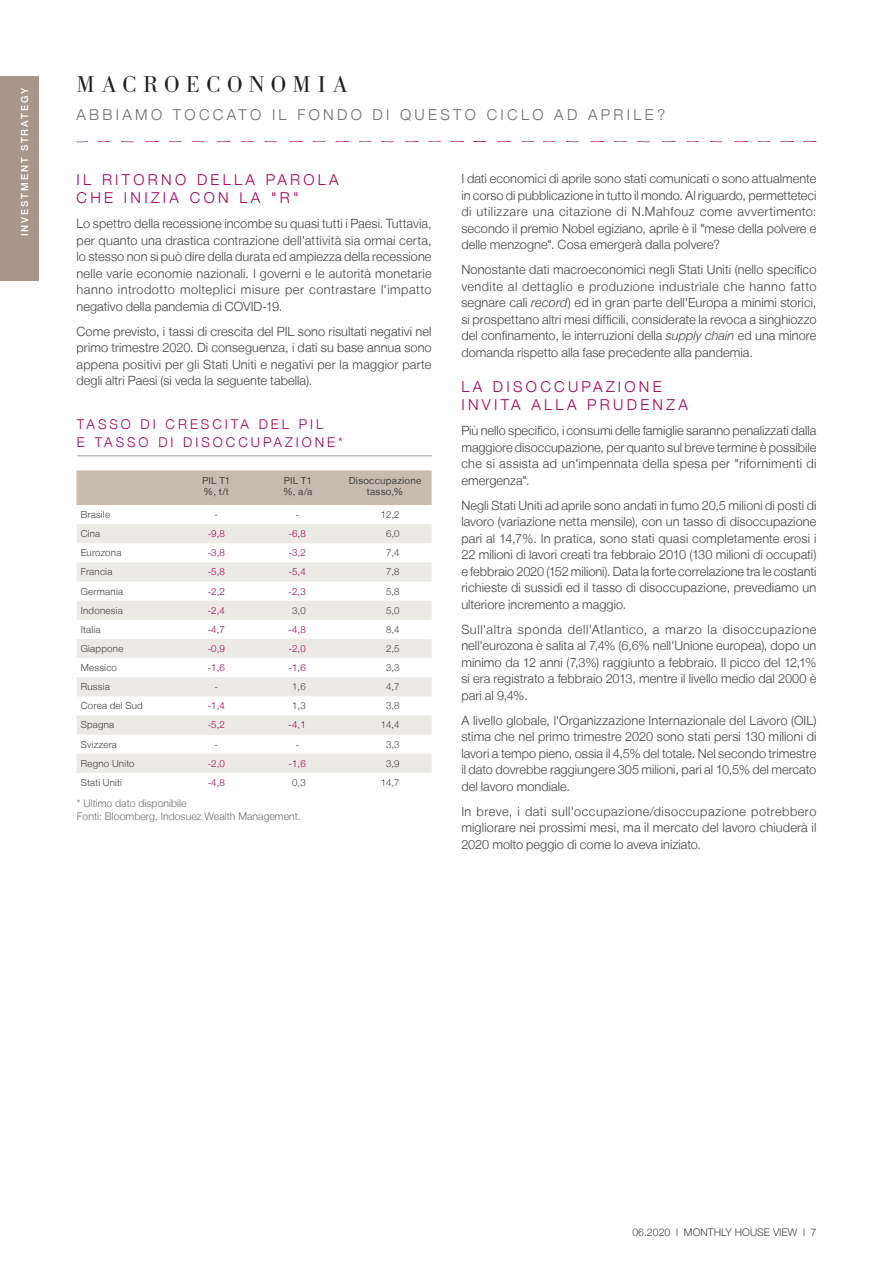
<style>
.page{position:relative;width:893px;height:1263px;background:#fff}
.page>*{position:absolute;margin:0;border:0;box-sizing:border-box;transform-origin:0 0}
.t1{font:300 22.5px "Bodoni BE";letter-spacing:.29em;color:#232120}
.t2{font:300 15px/18px "Helvetica Neue LT";letter-spacing:.22em;color:#a30156}
.t3{font:300 15px "Helvetica Neue LT";letter-spacing:.22em;color:#6a6d71}
.t4{font:300 13.5px/18px "Helvetica Neue LT";letter-spacing:.22em;color:#a30156}
.t5{font:300 12.75px/16.5px "Helvetica Neue LT";letter-spacing:.005em;color:#424241;text-align:justify}
.t6{font:300 10.5px/13.2px "Helvetica Neue LT";color:#6a6d71}
.t7{font:300 10.5px "Helvetica Neue LT";color:#424241}
.t8{font:300 9.75px "Helvetica Neue LT";letter-spacing:.02em;color:#424241}
.t9{font:300 9.75px "Helvetica Neue LT";color:#a30156}
.t10{font:9.75px/11.6px "Helvetica Neue LT";letter-spacing:.02em;color:#424241}
.t11{font:500 9.75px "Helvetica Neue LT";letter-spacing:.19em;color:#fff}
.s1{font-style:italic}
</style>
<div class="page">
<div style="left:0;top:77px;width:38px;height:204px;background:#a6978a"></div>
<div style="left:77px;top:470px;width:355px;height:35px;background:#c8bbaf"></div>
<svg style="left:77px;top:524px;width:355px;height:249px;fill:#eceae6"></svg>
<hr style="left:77px;top:455px;width:355px;height:1px;background:#a1a2a7">
<svg style="left:98px;top:141px;width:12px;height:1px"></svg>
<svg style="left:121px;top:141px;width:13px;height:1px"></svg>
<svg style="left:145px;top:141px;width:14px;height:1px"></svg>
<svg style="left:169px;top:141px;width:13px;height:1px"></svg>
<svg style="left:192px;top:141px;width:13px;height:1px"></svg>
<svg style="left:217px;top:141px;width:13px;height:1px"></svg>
<svg style="left:241px;top:141px;width:13px;height:1px"></svg>
<svg style="left:264px;top:141px;width:13px;height:1px"></svg>
<svg style="left:289px;top:141px;width:14px;height:1px"></svg>
<svg style="left:313px;top:141px;width:12px;height:1px"></svg>
<svg style="left:335px;top:141px;width:14px;height:1px"></svg>
<svg style="left:359px;top:141px;width:12px;height:1px"></svg>
<svg style="left:381px;top:141px;width:13px;height:1px"></svg>
<svg style="left:405px;top:141px;width:14px;height:1px"></svg>
<svg style="left:428px;top:141px;width:13px;height:1px"></svg>
<svg style="left:450px;top:141px;width:14px;height:1px"></svg>
<svg style="left:473px;top:141px;width:13px;height:1px"></svg>
<svg style="left:497px;top:141px;width:14px;height:1px"></svg>
<svg style="left:521px;top:141px;width:13px;height:1px"></svg>
<svg style="left:543px;top:141px;width:12px;height:1px"></svg>
<svg style="left:566px;top:141px;width:13px;height:1px"></svg>
<svg style="left:591px;top:141px;width:13px;height:1px"></svg>
<svg style="left:614px;top:141px;width:13px;height:1px"></svg>
<svg style="left:637px;top:141px;width:13px;height:1px"></svg>
<svg style="left:662px;top:141px;width:14px;height:1px"></svg>
<svg style="left:686px;top:141px;width:13px;height:1px"></svg>
<svg style="left:710px;top:141px;width:12px;height:1px"></svg>
<svg style="left:734px;top:141px;width:14px;height:1px"></svg>
<svg style="left:758px;top:141px;width:12px;height:1px"></svg>
<svg style="left:780px;top:141px;width:14px;height:1px"></svg>
<svg style="left:803px;top:141px;width:13px;height:1px"></svg>
<p class="t11" style="left:19px;top:236px;width:150px;rotate:-90deg">INVESTMENT STRATEGY</p>
<h1 class="t1" style="left:77px;top:72px;width:273px">MACROECONOMIA</h1>
<p class="t3" style="left:77px;top:106px;width:590px">ABBIAMO TOCCATO IL FONDO DI QUESTO CICLO AD APRILE?</p>
<p class="t2" style="left:77px;top:170px;width:264px">IL RITORNO DELLA PAROLA<br>CHE INIZIA CON LA "R"</p>
<p class="t5" style="left:77px;top:215px;width:357px">Lo spettro della recessione incombe su quasi tutti i Paesi. Tuttavia, per quanto una drastica contrazione dell'attività sia ormai certa, lo stesso non si può dire della durata ed ampiezza della recessione nelle varie economie nazionali. I governi e le autorità monetarie hanno introdotto molteplici misure per contrastare l'impatto negativo della pandemia di COVID-19.</p>
<p class="t5" style="left:77px;top:322px;width:357px">Come previsto, i tassi di crescita del PIL sono risultati negativi nel primo trimestre 2020. Di conseguenza, i dati su base annua sono appena positivi per gli Stati Uniti e negativi per la maggior parte degli altri Paesi (si veda la seguente tabella).</p>
<p class="t4" style="left:77px;top:415px;width:267px">TASSO DI CRESCITA DEL PIL<br>E TASSO DI DISOCCUPAZIONE*</p>
<p class="t10" style="left:202px;top:475px;width:30px">PIL T1 %, t/t</p>
<p class="t10" style="left:283px;top:475px;width:31px">PIL T1 %, a/a</p>
<p class="t10" style="left:349px;top:475px;width:74px;text-align:center">Disoccupazione tasso,%</p>
<p class="t8" style="left:81px;top:509px;width:31px">Brasile</p>
<p class="t8" style="left:214px;top:509px;width:5px">-</p>
<p class="t8" style="left:296px;top:509px;width:5px">-</p>
<p class="t8" style="left:381px;top:509px;width:20px">12,2</p>
<p class="t8" style="left:81px;top:528px;width:21px">Cina</p>
<p class="t9" style="left:208px;top:528px;width:19px">-9,8</p>
<p class="t9" style="left:289px;top:528px;width:19px">-6,8</p>
<p class="t8" style="left:386px;top:528px;width:15px">6,0</p>
<p class="t8" style="left:81px;top:547px;width:42px">Eurozona</p>
<p class="t9" style="left:208px;top:547px;width:19px">-3,8</p>
<p class="t9" style="left:289px;top:547px;width:19px">-3,2</p>
<p class="t8" style="left:386px;top:547px;width:15px">7,4</p>
<p class="t8" style="left:81px;top:566px;width:33px">Francia</p>
<p class="t9" style="left:208px;top:566px;width:19px">-5,8</p>
<p class="t9" style="left:289px;top:566px;width:19px">-5,4</p>
<p class="t8" style="left:386px;top:566px;width:15px">7,8</p>
<p class="t8" style="left:81px;top:585px;width:44px">Germania</p>
<p class="t9" style="left:208px;top:585px;width:19px">-2,2</p>
<p class="t9" style="left:289px;top:585px;width:19px">-2,3</p>
<p class="t8" style="left:386px;top:585px;width:15px">5,8</p>
<p class="t8" style="left:81px;top:604px;width:44px">Indonesia</p>
<p class="t9" style="left:208px;top:604px;width:19px">-2,4</p>
<p class="t8" style="left:292px;top:604px;width:15px">3,0</p>
<p class="t8" style="left:386px;top:604px;width:15px">5,0</p>
<p class="t8" style="left:81px;top:623px;width:21px">Italia</p>
<p class="t9" style="left:208px;top:623px;width:19px">-4,7</p>
<p class="t9" style="left:289px;top:623px;width:19px">-4,8</p>
<p class="t8" style="left:386px;top:623px;width:15px">8,4</p>
<p class="t8" style="left:81px;top:642px;width:44px">Giappone</p>
<p class="t9" style="left:208px;top:642px;width:19px">-0,9</p>
<p class="t9" style="left:289px;top:642px;width:19px">-2,0</p>
<p class="t8" style="left:386px;top:642px;width:15px">2,5</p>
<p class="t8" style="left:81px;top:662px;width:38px">Messico</p>
<p class="t9" style="left:208px;top:662px;width:19px">-1,6</p>
<p class="t9" style="left:289px;top:662px;width:19px">-1,6</p>
<p class="t8" style="left:386px;top:662px;width:15px">3,3</p>
<p class="t8" style="left:81px;top:681px;width:31px">Russia</p>
<p class="t8" style="left:214px;top:681px;width:5px">-</p>
<p class="t8" style="left:292px;top:681px;width:15px">1,6</p>
<p class="t8" style="left:386px;top:681px;width:15px">4,7</p>
<p class="t8" style="left:81px;top:700px;width:64px">Corea del Sud</p>
<p class="t9" style="left:208px;top:700px;width:19px">-1,4</p>
<p class="t8" style="left:292px;top:700px;width:15px">1,3</p>
<p class="t8" style="left:386px;top:700px;width:15px">3,8</p>
<p class="t8" style="left:81px;top:719px;width:35px">Spagna</p>
<p class="t9" style="left:208px;top:719px;width:19px">-5,2</p>
<p class="t9" style="left:289px;top:719px;width:19px">-4,1</p>
<p class="t8" style="left:381px;top:719px;width:20px">14,4</p>
<p class="t8" style="left:81px;top:738px;width:38px">Svizzera</p>
<p class="t8" style="left:214px;top:738px;width:5px">-</p>
<p class="t8" style="left:296px;top:738px;width:5px">-</p>
<p class="t8" style="left:386px;top:738px;width:15px">3,3</p>
<p class="t8" style="left:81px;top:757px;width:55px">Regno Unito</p>
<p class="t9" style="left:208px;top:757px;width:19px">-2,0</p>
<p class="t9" style="left:289px;top:757px;width:19px">-1,6</p>
<p class="t8" style="left:386px;top:757px;width:15px">3,9</p>
<p class="t8" style="left:81px;top:776px;width:43px">Stati Uniti</p>
<p class="t9" style="left:208px;top:776px;width:19px">-4,8</p>
<p class="t8" style="left:292px;top:776px;width:15px">0,3</p>
<p class="t8" style="left:381px;top:776px;width:20px">14,7</p>
<p class="t6" style="left:77px;top:796px;width:225px">* Ultimo dato disponibile<br>Fonti: Bloomberg, Indosuez Wealth Management.</p>
<p class="t5" style="left:461px;top:170px;width:357px">I dati economici di aprile sono stati comunicati o sono attualmente in corso di pubblicazione in tutto il mondo. Al riguardo, permetteteci di utilizzare una citazione di N.Mahfouz come avvertimento: secondo il premio Nobel egiziano, aprile è il "mese della polvere e delle menzogne". Cosa emergerà dalla polvere?</p>
<p class="t5" style="left:461px;top:261px;width:357px">Nonostante dati macroeconomici negli Stati Uniti (nello specifico vendite al dettaglio e produzione industriale che hanno fatto segnare cali <span class="s1">record</span>) ed in gran parte dell'Europa a minimi storici, si prospettano altri mesi difficili, considerate la revoca a singhiozzo del confinamento, le interruzioni della <span class="s1">supply chain</span> ed una minore domanda rispetto alla fase precedente alla pandemia.</p>
<p class="t2" style="left:461px;top:377px;width:228px">LA DISOCCUPAZIONE<br>INVITA ALLA PRUDENZA</p>
<p class="t5" style="left:461px;top:422px;width:357px">Più nello specifico, i consumi delle famiglie saranno penalizzati dalla maggiore disoccupazione, per quanto sul breve termine è possibile che si assista ad un'impennata della spesa per "rifornimenti di emergenza".</p>
<p class="t5" style="left:461px;top:496px;width:357px">Negli Stati Uniti ad aprile sono andati in fumo 20,5 milioni di posti di lavoro (variazione netta mensile), con un tasso di disoccupazione pari al 14,7%. In pratica, sono stati quasi completamente erosi i 22 milioni di lavori creati tra febbraio 2010 (130 milioni di occupati) e febbraio 2020 (152 milioni). Data la forte correlazione tra le costanti richieste di sussidi ed il tasso di disoccupazione, prevediamo un ulteriore incremento a maggio.</p>
<p class="t5" style="left:461px;top:620px;width:357px">Sull'altra sponda dell'Atlantico, a marzo la disoccupazione nell'eurozona è salita al 7,4% (6,6% nell'Unione europea), dopo un minimo da 12 anni (7,3%) raggiunto a febbraio. Il picco del 12,1% si era registrato a febbraio 2013, mentre il livello medio dal 2000 è pari al 9,4%.</p>
<p class="t5" style="left:461px;top:711px;width:357px">A livello globale, l'Organizzazione Internazionale del Lavoro (OIL) stima che nel primo trimestre 2020 sono stati persi 130 milioni di lavori a tempo pieno, ossia il 4,5% del totale. Nel secondo trimestre il dato dovrebbe raggiungere 305 milioni, pari al 10,5% del mercato del lavoro mondiale.</p>
<p class="t5" style="left:461px;top:802px;width:357px">In breve, i dati sull'occupazione/disoccupazione potrebbero migliorare nei prossimi mesi, ma il mercato del lavoro chiuderà il 2020 molto peggio di come lo aveva iniziato.</p>
<p class="t7" style="left:632px;top:1226px;width:186px">06.2020 l MONTHLY HOUSE VIEW l 7</p>
</div>
